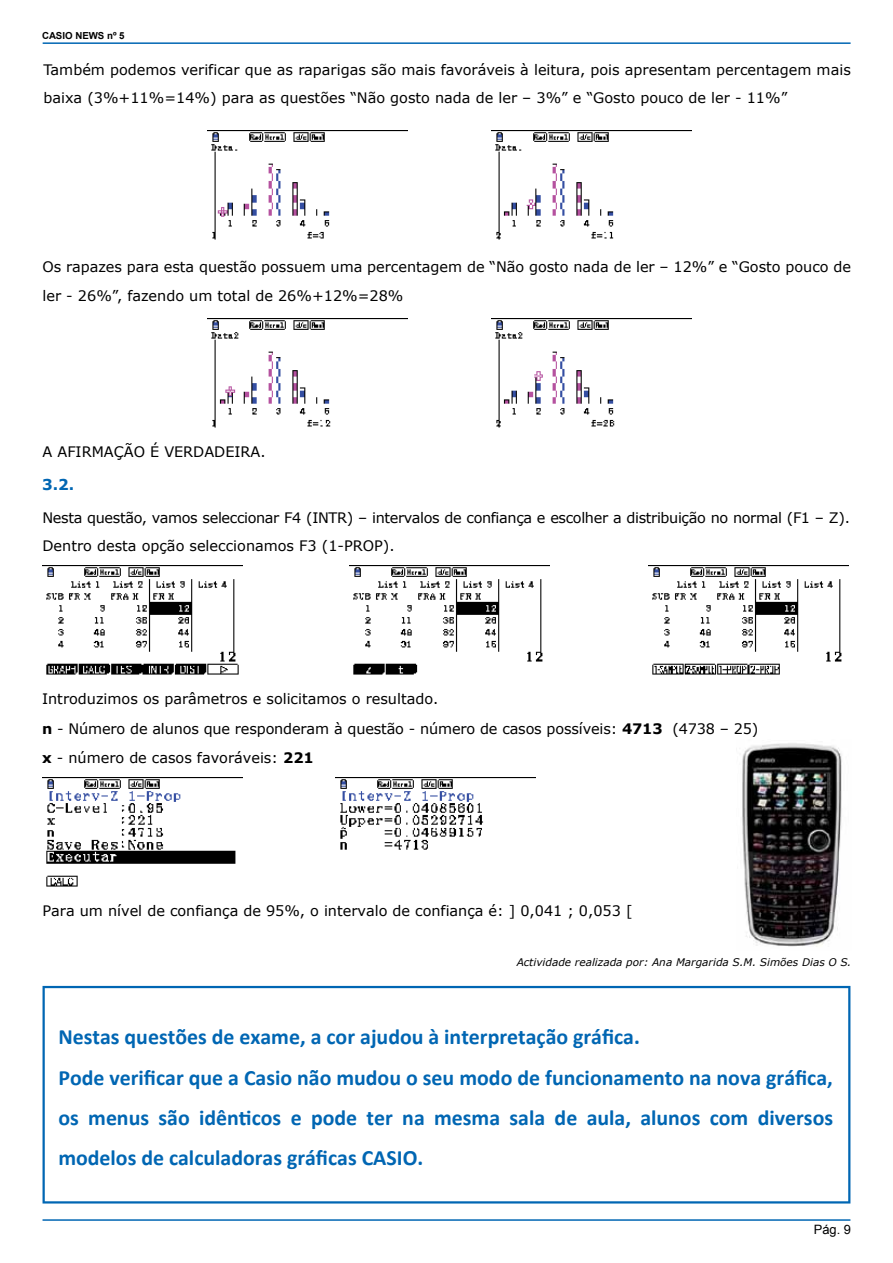
<style>
.page{position:relative;width:893px;height:1263px;background:#fff}
.page>*{position:absolute;margin:0;border:0;box-sizing:border-box;transform-origin:0 0}
.t1{font:700 21.9px/40px "Calibri";color:#0066b3}
.t2{font:700 15px "Verdana";color:#0066b3}
.t3{font:14.4px/29.4px "Verdana";color:#000}
.t4{font:14.4px/28.5px "Verdana";letter-spacing:-.025em;color:#000}
.t5{font:12.9px "Arial";color:#000}
.t6{font:italic 10.5px "Verdana";color:#000}
.t7{font:700 9.75px "Arial";color:#000}
.s1{font-weight:700}
</style>
<div class="page">
<hr style="left:43px;top:1219px;width:807px;height:2px;background:#0066b3">
<hr style="left:43px;top:42px;width:808px;height:2px;background:#0066b3">
<img style="left:742px;top:743px;width:100px;height:204px">
<img style="left:208px;top:130px;width:200px;height:110px">
<img style="left:492px;top:130px;width:200px;height:110px">
<img style="left:208px;top:318px;width:200px;height:110px">
<img style="left:492px;top:318px;width:200px;height:110px">
<img style="left:43px;top:565px;width:199px;height:110px">
<img style="left:350px;top:565px;width:200px;height:110px">
<img style="left:648px;top:565px;width:200px;height:110px">
<img style="left:43px;top:777px;width:199px;height:110px">
<img style="left:336px;top:777px;width:200px;height:73px">
<svg style="left:43px;top:986px;width:807px;height:217px"></svg>
<p class="t7" style="left:42px;top:29px;width:84px">CASIO NEWS nº 5</p>
<p class="t3" style="left:43px;top:55px;width:809px;line-height:28.5px">Também podemos verificar que as raparigas são mais favoráveis à leitura, pois apresentam percentagem mais baixa (3%+11%=14%) para as questões “Não gosto nada de ler – 3%” e “Gosto pouco de ler - 11%”</p>
<p class="t3" style="left:43px;top:252px;width:810px;line-height:28.5px">Os rapazes para esta questão possuem uma percentagem de “Não gosto nada de ler – 12%” e “Gosto pouco de ler - 26%”, fazendo um total de 26%+12%=28%</p>
<p class="t3" style="left:43px;top:437px;width:225px">A AFIRMAÇÃO É VERDADEIRA.</p>
<p class="t2" style="left:42px;top:475px;width:34px">3.2.</p>
<p class="t4" style="left:43px;top:503px;width:809px">Nesta questão, vamos seleccionar F4 (INTR) – intervalos de confiança e escolher a distribuição no normal (F1 – Z).<br>Dentro desta opção seleccionamos F3 (1-PROP).</p>
<p class="t3" style="left:42px;top:684px;width:718px">Introduzimos os parâmetros e solicitamos o resultado.<br><span class="s1">n</span> - Número de alunos que responderam à questão - número de casos possíveis: <span class="s1">4713</span> (4738 – 25) <span class="s1">x</span> - número de casos favoráveis: <span class="s1">221</span></p>
<p class="t3" style="left:43px;top:896px;width:591px">Para um nível de confiança de 95%, o intervalo de confiança é: ] 0,041 ; 0,053 [</p>
<p class="t6" style="left:517px;top:956px;width:336px">Actividade realizada por: Ana Margarida S.M. Simões Dias O S.</p>
<p class="t1" style="left:58px;top:1016px;width:776px">Nestas questões de exame, a cor ajudou à interpretação gráfica.<br>Pode verificar que a Casio não mudou o seu modo de funcionamento na nova gráfica, os menus são idênticos e pode ter na mesma sala de aula, alunos com diversos modelos de calculadoras gráficas CASIO.</p>
<p class="t5" style="left:814px;top:1221px;width:39px">Pág. 9</p>
</div>
